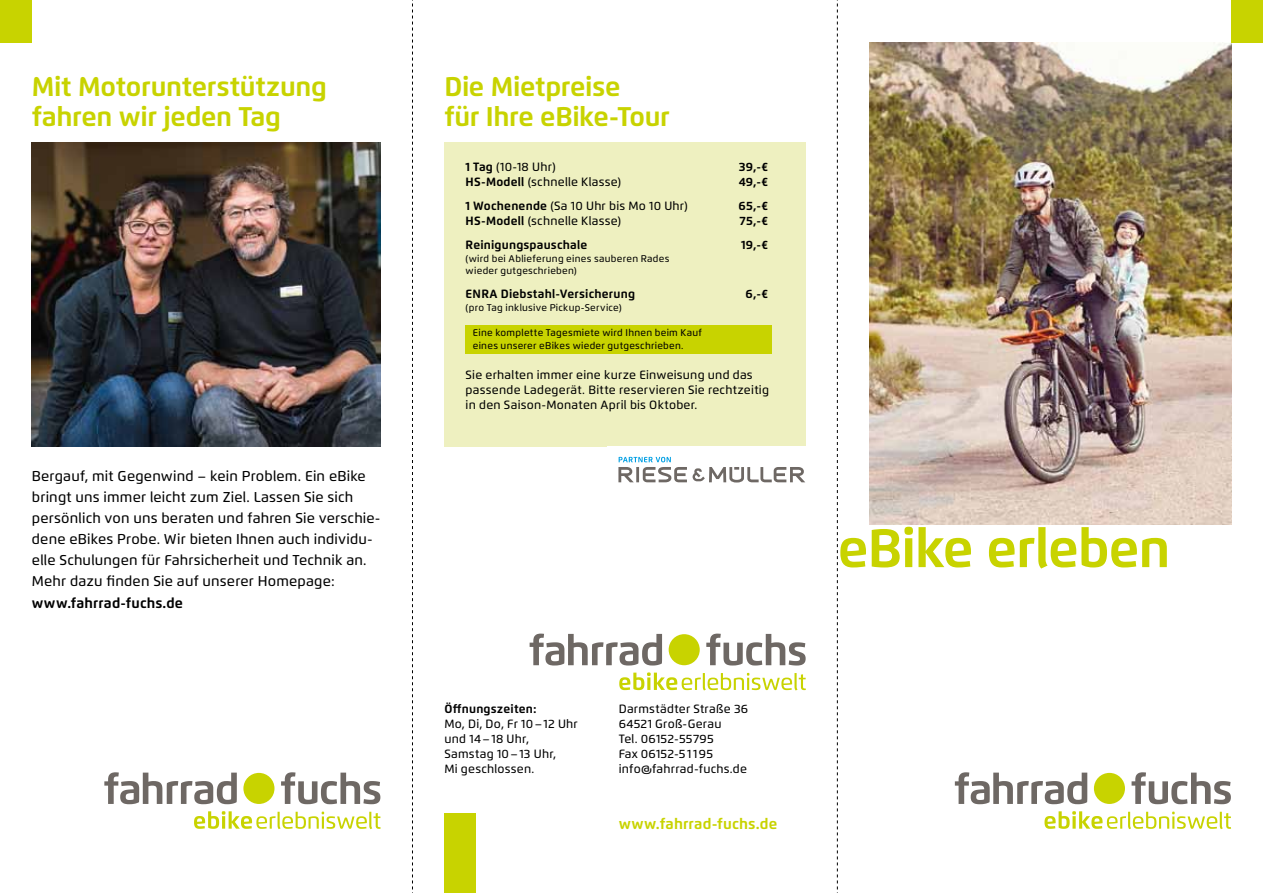
<style>
.page{position:relative;width:1263px;height:893px;background:#fff}
.page>*{position:absolute;margin:0;border:0;box-sizing:border-box;transform-origin:0 0}
.t1{font:700 54px "Flexo";letter-spacing:-.02em;color:#c8d300}
.t2{font:700 27px/30px "Flexo";letter-spacing:-.015em;color:#c8d300}
.t3{font:700 15px "Flexo";letter-spacing:.01em;color:#c8d300}
.t4{font:500 14.25px/21px "Flexo";letter-spacing:.015em;color:#000}
.t5{font:700 14.25px "Flexo";letter-spacing:.01em;color:#000}
.t6{font:500 12px/15px "Flexo";letter-spacing:.02em;color:#000}
.t7{font:700 12px "Flexo";letter-spacing:.015em;color:#000}
.t8{font:500 9.75px/12px "Flexo";letter-spacing:.025em;color:#000}
.s1{font-weight:700}
</style>
<div class="page">
<div style="left:444px;top:142px;width:362px;height:304px;background:#eef0c0"></div>
<svg style="left:955px;top:772px;width:132px;height:32px"></svg>
<svg style="left:1131px;top:772px;width:100px;height:32px"></svg>
<div style="left:1094px;top:773px;width:31px;height:31px;background:#c8d300;border-radius:50%"></div>
<svg style="left:1044px;top:811px;width:187px;height:18px"></svg>
<svg style="left:530px;top:634px;width:132px;height:31px"></svg>
<svg style="left:706px;top:634px;width:100px;height:31px"></svg>
<div style="left:669px;top:634px;width:31px;height:31px;background:#c8d300;border-radius:50%"></div>
<svg style="left:619px;top:672px;width:187px;height:18px"></svg>
<svg style="left:104px;top:772px;width:133px;height:32px"></svg>
<svg style="left:281px;top:772px;width:99px;height:32px"></svg>
<div style="left:243px;top:773px;width:31px;height:31px;background:#c8d300;border-radius:50%"></div>
<svg style="left:194px;top:811px;width:187px;height:18px"></svg>
<img style="left:870px;top:43px;width:361px;height:481px">
<div style="left:466px;top:325px;width:306px;height:29px;background:#c8d300"></div>
<div style="left:444px;top:813px;width:32px;height:80px;background:#c8d300"></div>
<div style="left:1231px;top:0;width:32px;height:43px;background:#c8d300"></div>
<div style="left:0;top:0;width:32px;height:43px;background:#c8d300"></div>
<img style="left:32px;top:142px;width:349px;height:304px">
<svg style="left:412px;top:0;width:1px;height:893px"></svg>
<svg style="left:837px;top:0;width:1px;height:893px"></svg>
<svg style="left:618px;top:457px;width:187px;height:25px"></svg>
<h2 class="t2" style="left:32px;top:71px;width:297px">Mit Motorunterstützung fahren wir jeden Tag</h2>
<p class="t4" style="left:32px;top:466px;width:350px">Bergauf, mit Gegenwind – kein Problem. Ein eBike bringt uns immer leicht zum Ziel. Lassen Sie sich persönlich von uns beraten und fahren Sie verschie&shy;dene eBikes Probe. Wir bieten Ihnen auch individu&shy;elle Schulungen für Fahrsicherheit und Technik an.<br>Mehr dazu finden Sie auf unserer Homepage:</p>
<p class="t5" style="left:32px;top:594px;width:153px">www.fahrrad-fuchs.de</p>
<h2 class="t2" style="left:444px;top:71px;width:227px">Die Mietpreise<br>für Ihre eBike-Tour</h2>
<p class="t6" style="left:466px;top:160px;width:91px"><span class="s1">1 Tag</span> (10-18 Uhr)</p>
<p class="t7" style="left:739px;top:160px;width:31px">39,-€</p>
<p class="t6" style="left:466px;top:175px;width:157px"><span class="s1">HS-Modell</span> (schnelle Klasse)</p>
<p class="t7" style="left:739px;top:175px;width:31px">49,-€</p>
<p class="t6" style="left:466px;top:198px;width:224px"><span class="s1">1 Wochenende</span> (Sa 10 Uhr bis Mo 10 Uhr)</p>
<p class="t7" style="left:738px;top:198px;width:31px">65,-€</p>
<p class="t6" style="left:466px;top:213px;width:157px"><span class="s1">HS-Modell</span> (schnelle Klasse)</p>
<p class="t7" style="left:739px;top:213px;width:30px">75,-€</p>
<p class="t7" style="left:466px;top:238px;width:123px">Reinigungspauschale</p>
<p class="t7" style="left:741px;top:238px;width:29px">19,-€</p>
<p class="t8" style="left:466px;top:253px;width:205px">(wird bei Ablieferung eines sauberen Rades wieder gutgeschrieben)</p>
<p class="t7" style="left:466px;top:287px;width:171px">ENRA Diebstahl-Versicherung</p>
<p class="t7" style="left:746px;top:287px;width:24px">6,-€</p>
<p class="t8" style="left:466px;top:302px;width:158px">(pro Tag inklusive Pickup-Service)</p>
<p class="t8" style="left:473px;top:326px;width:231px;line-height:12.8px">Eine komplette Tagesmiete wird Ihnen beim Kauf eines unserer eBikes wieder gutgeschrieben.</p>
<p class="t6" style="left:466px;top:368px;width:305px">Sie erhalten immer eine kurze Einweisung und das passende Ladegerät. Bitte reservieren Sie rechtzeitig in den Saison-Monaten April bis Oktober.</p>
<p class="t7" style="left:444px;top:702px;width:94px">Öffnungszeiten:</p>
<p class="t6" style="left:444px;top:716px;width:135px">Mo, Di, Do, Fr 10–12 Uhr und 14–18 Uhr,<br>Samstag 10–13 Uhr,<br>Mi geschlossen.</p>
<p class="t6" style="left:619px;top:701px;width:131px">Darmstädter Straße 36<br>64521 Groß-Gerau<br>Tel. 06152-55795<br>Fax 06152-5 1195 info@fahrrad-fuchs.de</p>
<p class="t3" style="left:619px;top:815px;width:160px">www.fahrrad-fuchs.de</p>
<h1 class="t1" style="left:838px;top:515px;width:334px">eBike erleben</h1>
</div>
